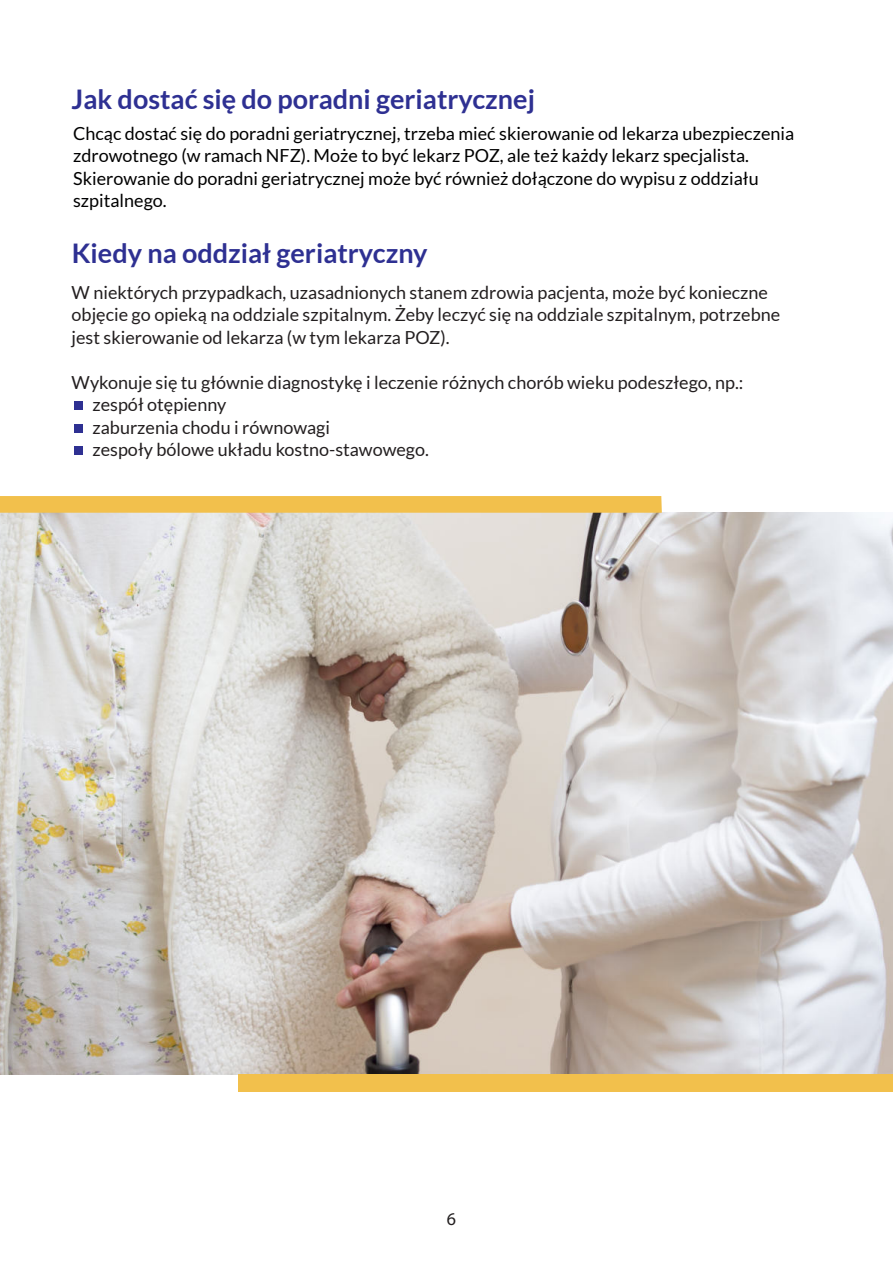
<style>
.page{position:relative;width:893px;height:1263px;background:#fff}
.page>*{position:absolute;margin:0;border:0;box-sizing:border-box;transform-origin:0 0}
.t1{font:700 27px "Lato";color:#2e3092}
.t2{font:18px/22.5px "Lato";color:#231f20}
.t3{font:18px/22.5px "Lato";color:#000001}
.t4{font:18px "Myriad Pro";color:#231f20}
</style>
<div class="page">
<div style="left:74px;top:401px;width:9px;height:9px;background:#2e3092"></div>
<div style="left:74px;top:424px;width:9px;height:9px;background:#2e3092"></div>
<div style="left:74px;top:446px;width:9px;height:9px;background:#2e3092"></div>
<img style="left:0;top:512px;width:893px;height:562px">
<div style="left:239px;top:1074px;width:654px;height:17px;background:#f2c04c"></div>
<div style="left:0;top:496px;width:662px;height:17px;background:#f2c04c"></div>
<h1 class="t1" style="left:72px;top:83px;width:465px">Jak dostać się do poradni geriatrycznej</h1>
<p class="t3" style="left:73px;top:122px;width:722px">Chcąc dostać się do poradni geriatrycznej, trzeba mieć skierowanie od lekarza ubezpieczenia zdrowotnego (w ramach NFZ). Może to być lekarz POZ, ale też każdy lekarz specjalista.<br>Skierowanie do poradni geriatrycznej może być również dołączone do wypisu z oddziału szpitalnego.</p>
<h1 class="t1" style="left:72px;top:238px;width:357px">Kiedy na oddział geriatryczny</h1>
<p class="t2" style="left:72px;top:281px;width:710px">W niektórych przypadkach, uzasadnionych stanem zdrowia pacjenta, może być konieczne objęcie go opieką na oddziale szpitalnym. Żeby leczyć się na oddziale szpitalnym, potrzebne jest skierowanie od lekarza (w tym lekarza POZ).</p>
<p class="t2" style="left:92px;top:371px;width:652px;text-indent:-21px">Wykonuje się tu głównie diagnostykę i leczenie różnych chorób wieku podeszłego, np.: zespół otępienny<br>zaburzenia chodu i równowagi<br>zespoły bólowe układu kostno-stawowego.</p>
<p class="t4" style="left:447px;top:1208px;width:11px">6</p>
</div>
